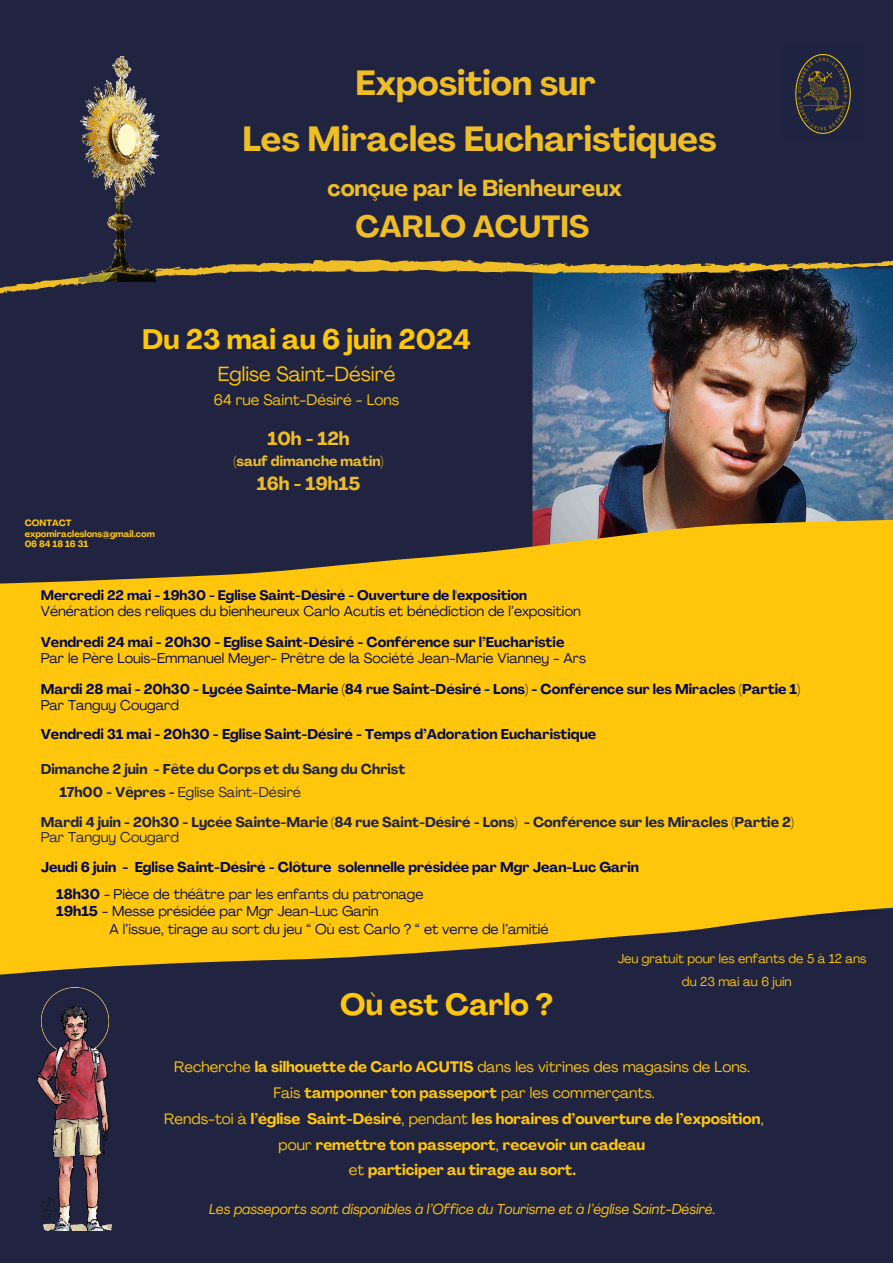
<style>
.page{position:relative;width:893px;height:1263px;background:#212440}
.page>*{position:absolute;margin:0;border:0;box-sizing:border-box;transform-origin:0 0}
.t1{font:700 34.5px "Agrandir";color:#efbd25}
.t2{font:700 30.22px "Agrandir";color:#efbd25}
.t3{font:700 30px "Agrandir";color:#ffc60b}
.t4{font:700 27.83px "Agrandir";color:#ffc60b}
.t5{font:700 22.73px "Agrandir";color:#efbd25}
.t6{font:20.25px "Agrandir";color:#ffc60b}
.t7{font:700 18.52px "Agrandir";color:#efbd25}
.t8{font:700 15px/25.9px "Agrandir";color:#ffc60b;text-align:center}
.t9{font:15px "Agrandir";color:#ffc60b}
.t10{font:italic 14.25px "Agrandir";color:#ffc60b}
.t11{font:14.1px/15.8px "Agrandir";color:#040b4d}
.t12{font:700 14.1px/15.8px "Agrandir";color:#040b4d}
.t13{font:700 14.1px "Agrandir";color:#212440}
.t14{font:14.1px "Agrandir";color:#212440}
.t15{font:700 14.02px "Agrandir";color:#efbd25}
.t16{font:700 13.65px "Agrandir";color:#040b4d}
.t17{font:12.75px "Agrandir";color:#ffc60b}
.t18{font:700 9px "Agrandir";color:#ffc60b}
.s1{font-weight:700}
.s2{font-weight:400}
.s3{font-weight:400;color:#212440}
</style>
<div class="page">
<img style="left:38px;top:1008px;width:73px;height:222px">
<img style="left:795px;top:54px;width:56px;height:80px">
<img style="left:532px;top:294px;width:361px;height:225px">
<svg style="left:0;top:519px;width:893px;height:489px;fill:#ffc60b"></svg>
<svg style="left:0;top:259px;width:893px;height:35px"></svg>
<img style="left:74px;top:57px;width:87px;height:225px">
<div style="left:117px;top:124px;width:19px;height:31px;background:#fff8cb;border-radius:50%"></div>
<h4 class="t1" style="left:355px;top:69px;width:242px">Exposition sur</h4>
<h5 class="t1" style="left:242px;top:126px;width:475px">Les Miracles Eucharistiques</h5>
<p class="t5" style="left:327px;top:179px;width:296px">conçue par le Bienheureux</p>
<p class="t2" style="left:355px;top:214px;width:235px">CARLO ACUTIS</p>
<p class="t4" style="left:142px;top:328px;width:330px">Du 23 mai au 6 juin 2024</p>
<p class="t6" style="left:218px;top:366px;width:179px">Eglise Saint-Désiré</p>
<p class="t9" style="left:214px;top:393px;width:187px">64 rue Saint-Désiré - Lons</p>
<p class="t7" style="left:267px;top:431px;width:84px">10h - 12h</p>
<p class="t15" style="left:233px;top:456px;width:152px">(sauf dimanche matin)</p>
<p class="t7" style="left:257px;top:476px;width:105px">16h - 19h15</p>
<h4 class="t18" style="left:25px;top:519px;width:48px">CONTACT</h4>
<h5 class="t18" style="left:25px;top:530px;width:132px">expomiracleslons@gmail.com</h5>
<h5 class="t18" style="left:25px;top:541px;width:65px">06 84 18 16 31</h5>
<p class="t16" style="left:41px;top:590px;width:488px">Mercredi 22 mai - 19h30 - Eglise Saint-Désiré - Ouverture de l'exposition</p>
<p class="t11" style="left:41px;top:604px;width:541px">Vénération des reliques du bienheureux Carlo Acutis et bénédiction de l’exposition</p>
<h5 class="t11" style="left:41px;top:636px;width:547px"><span class="s1">Vendredi 24 mai - 20h30 - Eglise Saint-Désiré - Conférence sur l’Eucharistie<br></span>Par le Père Louis-Emmanuel Meyer- Prêtre de la Société Jean-Marie Vianney - Ars</h5>
<h4 class="t12" style="left:41px;top:683px;width:761px">Mardi 28 mai - 20h30 - Lycée Sainte-Marie (84 rue Saint-Désiré - Lons) - Conférence sur les Miracles (Partie 1)<br><span class="s2">Par Tanguy Cougard</span></h4>
<p class="t12" style="left:41px;top:728px;width:557px">Vendredi 31 mai - 20h30 - Eglise Saint-Désiré - Temps d’Adoration Eucharistique</p>
<p class="t13" style="left:41px;top:763px;width:366px">Dimanche 2 juin - Fête du Corps et du Sang du Christ</p>
<p class="t14" style="left:59px;top:787px;width:243px"><span class="s1">17h00 - Vêpres -</span> Eglise Saint-Désiré</p>
<p class="t13" style="left:41px;top:816px;width:755px">Mardi 4 juin - 20h30 - Lycée Sainte-Marie (84 rue Saint-Désiré - Lons) - Conférence sur les Miracles (Partie 2)</p>
<p class="t12" style="left:41px;top:824px;width:599px;line-height:29.8px"><span class="s3">Par Tanguy Cougard<br></span>Jeudi 6 juin - Eglise Saint-Désiré - Clôture solennelle présidée par Mgr Jean-Luc Garin</p>
<h5 class="t11" style="left:56px;top:887px;width:369px"><span class="s1">18h30</span> - Pièce de théâtre par les enfants du patronage</h5>
<h5 class="t11" style="left:110px;top:904px;width:440px;line-height:17.4px;text-indent:-53px"><span class="s1">19h15</span> - Messe présidée par Mgr Jean-Luc Garin<br>A l’issue, tirage au sort du jeu “ Où est Carlo ? “ et verre de l’amitié</h5>
<p class="t17" style="left:618px;top:954px;width:250px">Jeu gratuit pour les enfants de 5 à 12 ans</p>
<h3 class="t3" style="left:340px;top:992px;width:214px">Où est Carlo ?</h3>
<h6 class="t17" style="left:682px;top:976px;width:111px">du 23 mai au 6 juin</h6>
<h5 class="t8" style="left:164px;top:1055px;width:601px"><span class="s2">Recherche</span> la silhouette de Carlo ACUTIS <span class="s2">dans les vitrines des magasins de Lons.<br>Fais</span> tamponner ton passeport <span class="s2">par les commerçants.<br>Rends-toi à</span> l’église Saint-Désiré<span class="s2">, pendant</span> les horaires d’ouverture de l’exposition<span class="s2">, pour</span> remettre ton passeport<span class="s2">,</span> recevoir un cadeau<br><span class="s2">et</span> participer au tirage au sort.</h5>
<h4 class="t10" style="left:209px;top:1203px;width:508px">Les passeports sont disponibles à l’Office du Tourisme et à l’église Saint-Désiré.</h4>
</div>
